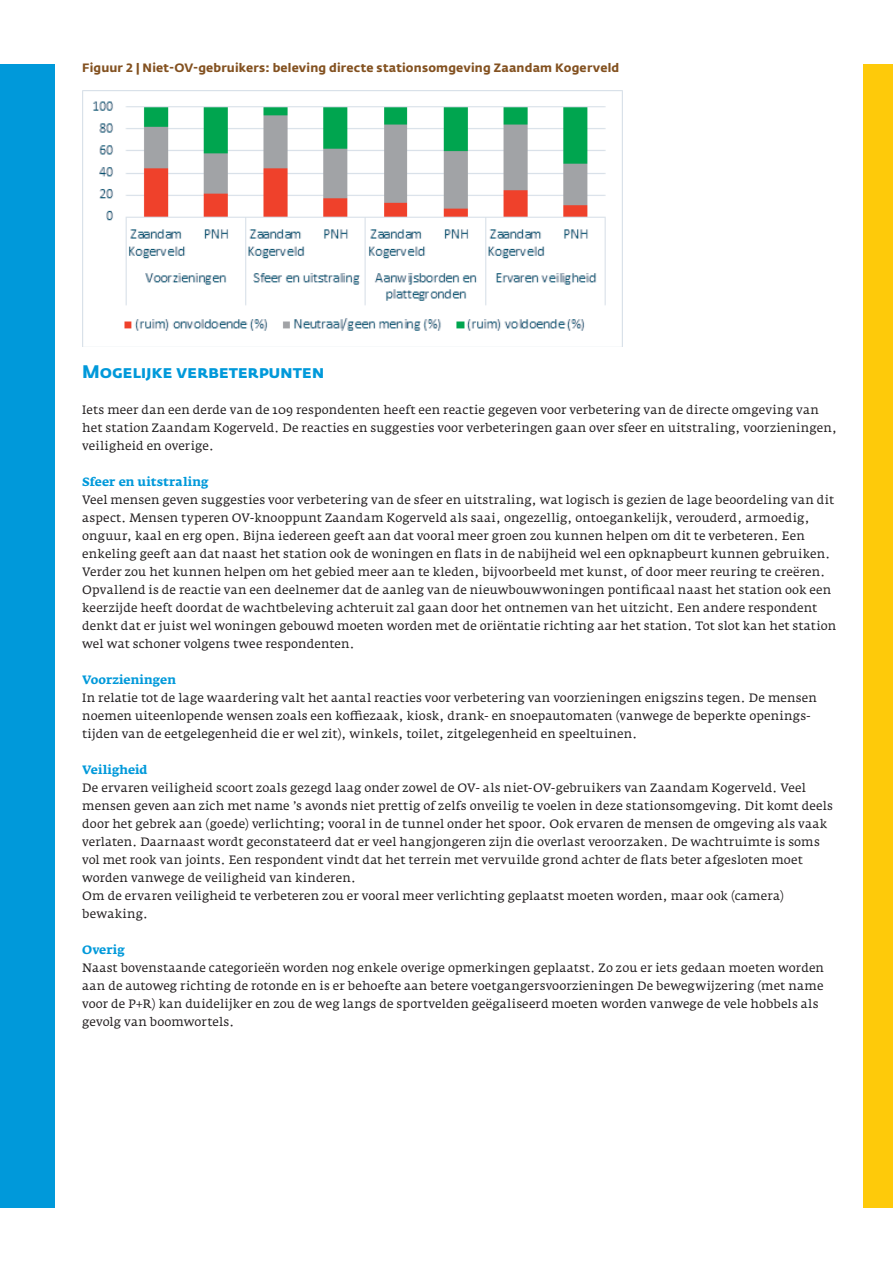
<style>
.page{position:relative;width:893px;height:1263px;background:#fff}
.page>*{position:absolute;margin:0;border:0;box-sizing:border-box;transform-origin:0 0}
.t1{font:700 18px "Fedra Sans Std";letter-spacing:-.015em;color:#0099da}
.t2{font:12px/18px "Fedra Serif A Std";letter-spacing:.01em;color:#231f20}
.t3{font:700 12px "Fedra Sans Std";letter-spacing:.015em;color:#835120}
.t4{font:700 12px "Fedra Serif A Std";letter-spacing:.005em;color:#0099da}
</style>
<div class="page">
<div style="left:0;top:64px;width:54px;height:1144px;background:#0099da"></div>
<div style="left:863px;top:64px;width:30px;height:1144px;background:#feca0a"></div>
<img style="left:82px;top:90px;width:541px;height:256px">
<p class="t3" style="left:82px;top:60px;width:539px">Figuur 2 | Niet-OV-gebruikers: beleving directe stationsomgeving Zaandam Kogerveld</p>
<h1 class="t1" style="left:82px;top:360px;width:244px">Mogelijke verbeterpunten</h1>
<p class="t2" style="left:82px;top:401px;width:756px">Iets meer dan een derde van de 109 respondenten heeft een reactie gegeven voor verbetering van de directe omgeving van het station Zaandam Kogerveld. De reacties en suggesties voor verbeteringen gaan over sfeer en uitstraling, voorzieningen, veiligheid en overige.</p>
<p class="t4" style="left:82px;top:475px;width:128px">Sfeer en uitstraling</p>
<p class="t2" style="left:82px;top:491px;width:755px">Veel mensen geven suggesties voor verbetering van de sfeer en uitstraling, wat logisch is gezien de lage beoordeling van dit aspect. Mensen typeren OV-knooppunt Zaandam Kogerveld als saai, ongezellig, ontoegankelijk, verouderd, armoedig, onguur, kaal en erg open. Bijna iedereen geeft aan dat vooral meer groen zou kunnen helpen om dit te verbeteren. Een enkeling geeft aan dat naast het station ook de woningen en flats in de nabijheid wel een opknapbeurt kunnen gebruiken.<br>Verder zou het kunnen helpen om het gebied meer aan te kleden, bijvoorbeeld met kunst, of door meer reuring te creëren.<br>Opvallend is de reactie van een deelnemer dat de aanleg van de nieuwbouwwoningen pontificaal naast het station ook een keerzijde heeft doordat de wachtbeleving achteruit zal gaan door het ontnemen van het uitzicht. Een andere respondent denkt dat er juist wel woningen gebouwd moeten worden met de oriëntatie richting aar het station. Tot slot kan het station wel wat schoner volgens twee respondenten.</p>
<p class="t4" style="left:82px;top:673px;width:95px">Voorzieningen</p>
<p class="t2" style="left:82px;top:689px;width:736px">In relatie tot de lage waardering valt het aantal reacties voor verbetering van voorzieningen enigszins tegen. De mensen noemen uiteenlopende wensen zoals een koffiezaak, kiosk, drank- en snoepautomaten (vanwege de beperkte openings&shy;tijden van de eetgelegenheid die er wel zit), winkels, toilet, zitgelegenheid en speeltuinen.</p>
<p class="t4" style="left:82px;top:763px;width:67px">Veiligheid</p>
<p class="t2" style="left:82px;top:779px;width:752px">De ervaren veiligheid scoort zoals gezegd laag onder zowel de OV- als niet-OV-gebruikers van Zaandam Kogerveld. Veel mensen geven aan zich met name ’s avonds niet prettig of zelfs onveilig te voelen in deze stationsomgeving. Dit komt deels door het gebrek aan (goede) verlichting; vooral in de tunnel onder het spoor. Ook ervaren de mensen de omgeving als vaak verlaten. Daarnaast wordt geconstateerd dat er veel hangjongeren zijn die overlast veroorzaken. De wachtruimte is soms vol met rook van joints. Een respondent vindt dat het terrein met vervuilde grond achter de flats beter afgesloten moet worden vanwege de veiligheid van kinderen.<br>Om de ervaren veiligheid te verbeteren zou er vooral meer verlichting geplaatst moeten worden, maar ook (camera) bewaking.</p>
<p class="t4" style="left:82px;top:943px;width:44px">Overig</p>
<p class="t2" style="left:82px;top:959px;width:743px">Naast bovenstaande categorieën worden nog enkele overige opmerkingen geplaatst. Zo zou er iets gedaan moeten worden aan de autoweg richting de rotonde en is er behoefte aan betere voetgangersvoorzieningen De bewegwijzering (met name voor de P+R) kan duidelijker en zou de weg langs de sportvelden geëgaliseerd moeten worden vanwege de vele hobbels als gevolg van boomwortels.</p>
</div>
